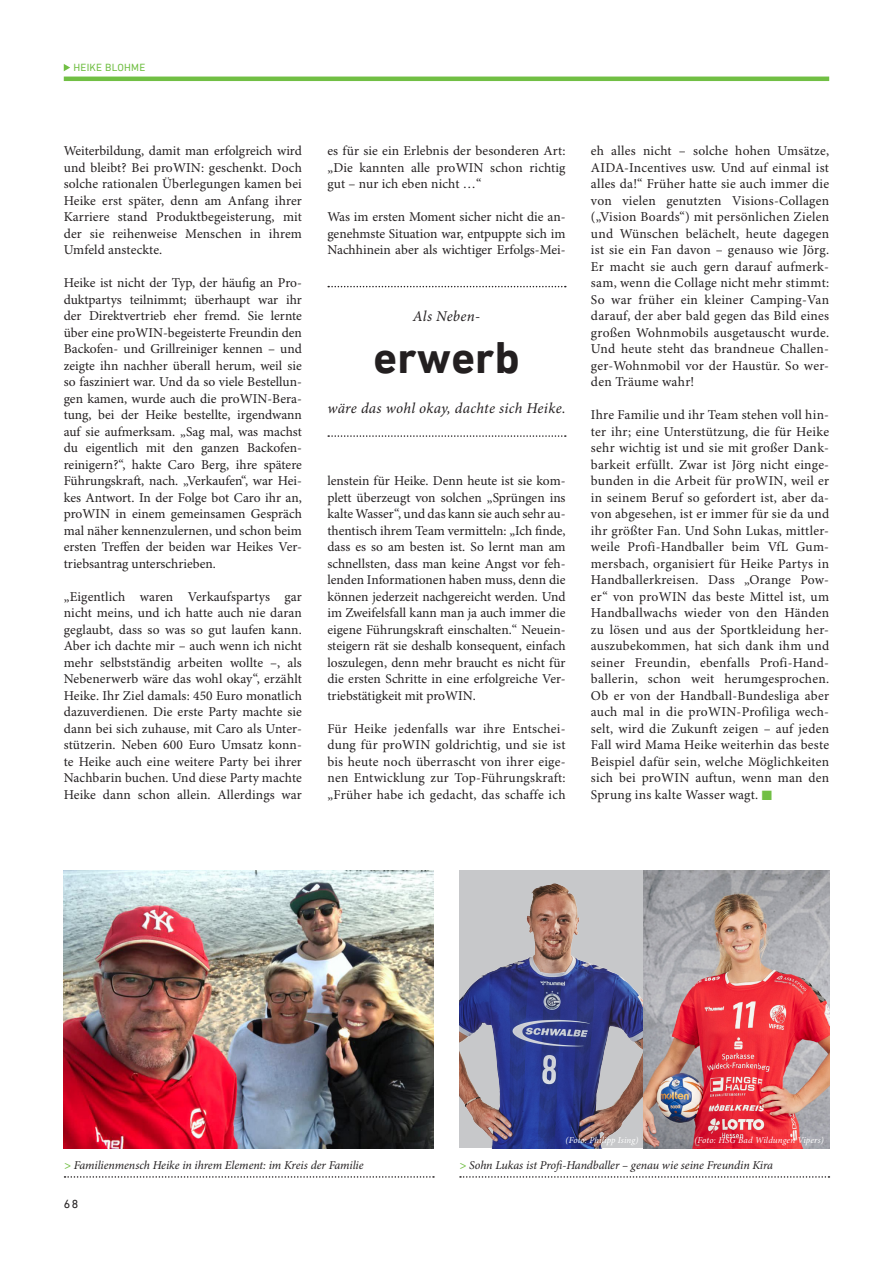
<style>
.page{position:relative;width:893px;height:1263px;background:#fff}
.page>*{position:absolute;margin:0;border:0;box-sizing:border-box;transform-origin:0 0}
.t1{font:700 45px "DIN Next LT Pro";letter-spacing:.005em;color:#231f20}
.t2{font:italic 15px "Minion Pro";letter-spacing:.015em;color:#231f20}
.t3{font:13.5px/16.5px "Minion Pro";letter-spacing:.005em;color:#231f20;text-align:justify}
.t4{font:italic 12px "Minion Pro";letter-spacing:-.005em;color:#231f20}
.t5{font:12px "DIN Next LT Pro";color:#231f20}
.t6{font:10.5px "DIN Next LT Pro";letter-spacing:.02em;color:#71bf44}
.t7{font:italic 9px "Minion Pro";letter-spacing:.01em;color:#fff}
.s1{color:#71bf44}
.s2{font-weight:700;color:#71bf44}
</style>
<div class="page">
<hr style="left:64px;top:77px;width:765px;height:4px;background:#71bf44">
<svg style="left:64px;top:64px;width:6px;height:7px"></svg>
<svg style="left:65px;top:1176px;width:369px;height:2px"></svg>
<svg style="left:460px;top:1176px;width:369px;height:2px"></svg>
<svg style="left:328px;top:435px;width:238px;height:2px"></svg>
<svg style="left:328px;top:286px;width:238px;height:1px"></svg>
<img style="left:459px;top:870px;width:370px;height:278px">
<img style="left:64px;top:870px;width:370px;height:278px">
<p class="t6" style="left:73px;top:62px;width:73px">HEIKE BLOHME</p>
<p class="t3" style="left:64px;top:143px;width:240px">Weiterbildung, damit man erfolgreich wird und bleibt? Bei proWIN: geschenkt. Doch solche rationalen Überlegungen kamen bei Heike erst später, denn am Anfang ihrer Karriere stand Produktbegeisterung, mit der sie reihenweise Menschen in ihrem Umfeld ansteckte.</p>
<p class="t3" style="left:64px;top:275px;width:240px">Heike ist nicht der Typ, der häufig an Pro&shy;duktpartys teilnimmt; überhaupt war ihr der Direktvertrieb eher fremd. Sie lernte über eine proWIN-begeisterte Freundin den Backofen- und Grillreiniger kennen – und zeigte ihn nachher überall herum, weil sie so fasziniert war. Und da so viele Bestellun&shy;gen kamen, wurde auch die proWIN-Bera&shy;tung, bei der Heike bestellte, irgendwann auf sie aufmerksam. „Sag mal, was machst du eigentlich mit den ganzen Backofen&shy;reinigern?“, hakte Caro Berg, ihre spätere Führungskraft, nach. „Verkaufen“, war Hei&shy;kes Antwort. In der Folge bot Caro ihr an, proWIN in einem gemeinsamen Gespräch mal näher kennenzulernen, und schon beim ersten Treffen der beiden war Heikes Ver&shy;triebsantrag unterschrieben.</p>
<p class="t3" style="left:64px;top:589px;width:240px">„Eigentlich waren Verkaufspartys gar nicht meins, und ich hatte auch nie daran geglaubt, dass so was so gut laufen kann.<br>Aber ich dachte mir – auch wenn ich nicht mehr selbstständig arbeiten wollte –, als Nebenerwerb wäre das wohl okay“, erzählt Heike. Ihr Ziel damals: 450 Euro monatlich dazuverdienen. Die erste Party machte sie dann bei sich zuhause, mit Caro als Unter&shy;stützerin. Neben 600 Euro Umsatz konn&shy;te Heike auch eine weitere Party bei ihrer Nachbarin buchen. Und diese Party machte Heike dann schon allein. Allerdings war</p>
<p class="t3" style="left:327px;top:143px;width:240px">es für sie ein Erlebnis der besonderen Art: „Die kannten alle proWIN schon richtig gut – nur ich eben nicht …“</p>
<p class="t3" style="left:327px;top:209px;width:240px">Was im ersten Moment sicher nicht die an&shy;genehmste Situation war, entpuppte sich im Nachhinein aber als wichtiger Erfolgs-Mei-</p>
<p class="t2" style="left:413px;top:307px;width:69px">Als Neben-</p>
<p class="t1" style="left:373px;top:331px;width:148px">erwerb</p>
<p class="t2" style="left:327px;top:399px;width:240px">wäre das wohl okay, dachte sich Heike.</p>
<p class="t3" style="left:327px;top:473px;width:240px">lenstein für Heike. Denn heute ist sie kom&shy;plett überzeugt von solchen „Sprüngen ins kalte Wasser“, und das kann sie auch sehr au&shy;thentisch ihrem Team vermitteln: „Ich finde, dass es so am besten ist. So lernt man am schnellsten, dass man keine Angst vor feh&shy;lenden Informationen haben muss, denn die können jederzeit nachgereicht werden. Und im Zweifelsfall kann man ja auch immer die eigene Führungskraft einschalten.“ Neuein&shy;steigern rät sie deshalb konsequent, einfach loszulegen, denn mehr braucht es nicht für die ersten Schritte in eine erfolgreiche Ver&shy;triebstätigkeit mit proWIN.</p>
<p class="t3" style="left:327px;top:721px;width:240px">Für Heike jedenfalls war ihre Entschei&shy;dung für proWIN goldrichtig, und sie ist bis heute noch überrascht von ihrer eige&shy;nen Entwicklung zur Top-Führungskraft: „Früher habe ich gedacht, das schaffe ich</p>
<p class="t3" style="left:591px;top:143px;width:240px">eh alles nicht – solche hohen Umsätze, AIDA-Incentives usw. Und auf einmal ist alles da!“ Früher hatte sie auch immer die von vielen genutzten Visions-Collagen („Vision Boards“) mit persönlichen Zielen und Wünschen belächelt, heute dagegen ist sie ein Fan davon – genauso wie Jörg.<br>Er macht sie auch gern darauf aufmerk&shy;sam, wenn die Collage nicht mehr stimmt:<br>So war früher ein kleiner Camping-Van darauf, der aber bald gegen das Bild eines großen Wohnmobils ausgetauscht wurde.<br>Und heute steht das brandneue Challen&shy;ger-Wohnmobil vor der Haustür. So wer&shy;den Träume wahr!</p>
<p class="t3" style="left:591px;top:407px;width:240px">Ihre Familie und ihr Team stehen voll hin&shy;ter ihr; eine Unterstützung, die für Heike sehr wichtig ist und sie mit großer Dank&shy;barkeit erfüllt. Zwar ist Jörg nicht einge&shy;bunden in die Arbeit für proWIN, weil er in seinem Beruf so gefordert ist, aber da&shy;von abgesehen, ist er immer für sie da und ihr größter Fan. Und Sohn Lukas, mittler&shy;weile Profi-Handballer beim VfL Gum&shy;mersbach, organisiert für Heike Partys in Handballerkreisen. Dass „Orange Pow&shy;er“ von proWIN das beste Mittel ist, um Handballwachs wieder von den Händen zu lösen und aus der Sportkleidung her&shy;auszubekommen, hat sich dank ihm und seiner Freundin, ebenfalls Profi-Hand&shy;ballerin, schon weit herumgesprochen.<br>Ob er von der Handball-Bundesliga aber auch mal in die proWIN-Profiliga wech&shy;selt, wird die Zukunft zeigen – auf jeden Fall wird Mama Heike weiterhin das beste Beispiel dafür sein, welche Möglichkeiten sich bei proWIN auftun, wenn man den Sprung ins kalte Wasser wagt. <span class="s1">■</span></p>
<p class="t7" style="left:566px;top:1134px;width:74px">(Foto: Philipp Ising)</p>
<p class="t7" style="left:694px;top:1134px;width:131px">(Foto: HSG Bad Wildungen Vipers)</p>
<p class="t4" style="left:64px;top:1158px;width:301px"><span class="s2">&gt;</span> Familienmensch Heike in ihrem Element: im Kreis der Familie</p>
<p class="t4" style="left:459px;top:1158px;width:315px"><span class="s2">&gt;</span> Sohn Lukas ist Profi-Handballer – genau wie seine Freundin Kira</p>
<p class="t5" style="left:64px;top:1197px;width:16px">68</p>
</div>
